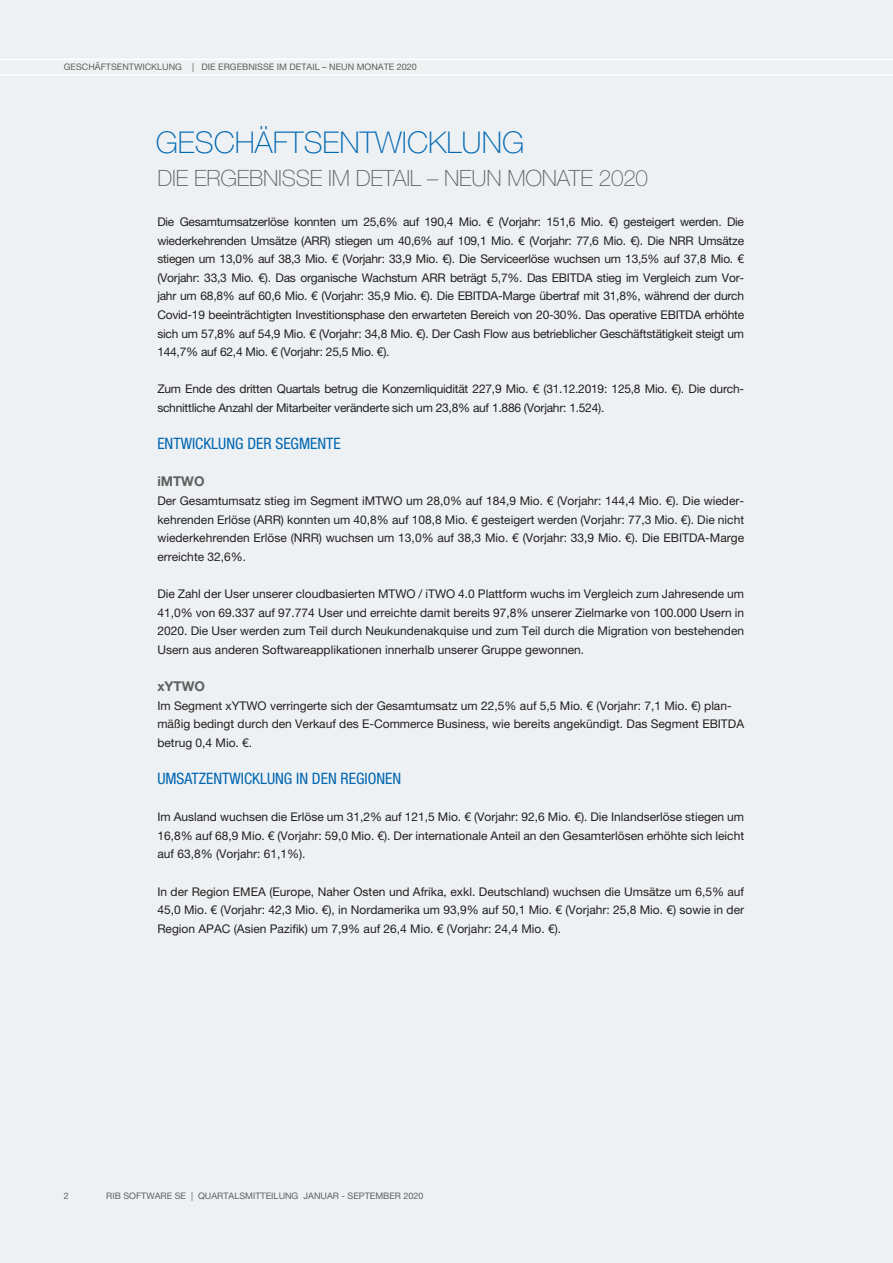
<style>
.page{position:relative;width:893px;height:1263px;background:#eef1f3}
.page>*{position:absolute;margin:0;border:0;box-sizing:border-box;transform-origin:0 0}
.t1{font:100 30px "Helvetica Neue LT Pro";color:#0067b1}
.t2{font:100 22.5px "Helvetica Neue LT Pro";letter-spacing:-.01em;color:#606060}
.t3{font:condensed 15.75px "Helvetica Neue LT Pro";color:#0067b1}
.t4{font:700 13.5px "Helvetica Neue LT Pro";color:#606060}
.t5{font:12px/18.6px "Helvetica Neue LT Pro";color:#231f20;text-align:justify}
.t6{font:12px/18.6px "Helvetica Neue LT Pro";letter-spacing:-.02em;color:#231f20}
.t7{font:9px "Helvetica Neue LT Pro";color:#606060}
</style>
<div class="page">
<svg style="left:0;top:59px;width:893px;height:16px"></svg>
<p class="t7" style="left:64px;top:62px;width:14px">Gesc</p>
<p class="t7" style="left:88px;top:62px;width:19px">häftsentwick</p>
<p class="t7" style="left:157px;top:62px;width:13px">lung</p>
<p class="t7" style="left:192px;top:62px;width:39px">| Die Ergebnisse</p>
<p class="t7" style="left:277px;top:62px;width:25px">im Detai</p>
<p class="t7" style="left:315px;top:62px;width:22px">l – neun</p>
<p class="t7" style="left:357px;top:62px;width:15px">Monate</p>
<p class="t7" style="left:397px;top:62px;width:22px">2020</p>
<h1 class="t1" style="left:156px;top:125px;width:370px">GESCHÄFTSENTWICKLUNG</h1>
<h2 class="t2" style="left:157px;top:165px;width:492px">DIE ERGEBNISSE IM DETAIL – NEUN MONATE 2020</h2>
<p class="t5" style="left:157px;top:212px;width:588px">Die Gesamtumsatzerlöse konnten um 25,6% auf 190,4 Mio. € (Vorjahr: 151,6 Mio. €) gesteigert werden. Die wiederkehrenden Umsätze (ARR) stiegen um 40,6% auf 109,1 Mio. € (Vorjahr: 77,6 Mio. €). Die NRR Umsätze stiegen um 13,0% auf 38,3 Mio. € (Vorjahr: 33,9 Mio. €). Die Serviceerlöse wuchsen um 13,5% auf 37,8 Mio. € (Vorjahr: 33,3 Mio. €). Das organische Wachstum ARR beträgt 5,7%. Das EBITDA stieg im Vergleich zum Vor&shy;jahr um 68,8% auf 60,6 Mio. € (Vorjahr: 35,9 Mio. €). Die EBITDA-Marge übertraf mit 31,8%, während der durch Covid-19 beeinträchtigten Investitionsphase den erwarteten Bereich von 20-30%. Das operative EBITDA erhöhte sich um 57,8% auf 54,9 Mio. € (Vorjahr: 34,8 Mio. €). Der Cash Flow aus betrieblicher Geschäftstätigkeit steigt um 144,7% auf 62,4 Mio. € (Vorjahr: 25,5 Mio. €).</p>
<p class="t6" style="left:157px;top:380px;width:588px">Zum Ende des dritten Quartals betrug die Konzernliquidität 227,9 Mio. € (31.12.2019: 125,8 Mio. €). Die durch&shy;schnittliche Anzahl der Mitarbeiter veränderte sich um 23,8% auf 1.886 (Vorjahr: 1.524).</p>
<h3 class="t3" style="left:157px;top:434px;width:185px">ENTWICKLUNG DER SEGMENTE</h3>
<p class="t4" style="left:157px;top:473px;width:49px">iMTWO</p>
<p class="t5" style="left:157px;top:491px;width:588px">Der Gesamtumsatz stieg im Segment iMTWO um 28,0% auf 184,9 Mio. € (Vorjahr: 144,4 Mio. €). Die wieder&shy;kehrenden Erlöse (ARR) konnten um 40,8% auf 108,8 Mio. € gesteigert werden (Vorjahr: 77,3 Mio. €). Die nicht wiederkehrenden Erlöse (NRR) wuchsen um 13,0% auf 38,3 Mio. € (Vorjahr: 33,9 Mio. €). Die EBITDA-Marge erreichte 32,6%.</p>
<p class="t5" style="left:157px;top:584px;width:588px">Die Zahl der User unserer cloudbasierten MTWO / iTWO 4.0 Plattform wuchs im Vergleich zum Jahresende um 41,0% von 69.337 auf 97.774 User und erreichte damit bereits 97,8% unserer Zielmarke von 100.000 Usern in 2020. Die User werden zum Teil durch Neukundenakquise und zum Teil durch die Migration von bestehenden Usern aus anderen Softwareapplikationen innerhalb unserer Gruppe gewonnen.</p>
<p class="t4" style="left:157px;top:678px;width:49px">xYTWO</p>
<p class="t5" style="left:157px;top:696px;width:588px;text-align:left">Im Segment xYTWO verringerte sich der Gesamtumsatz um 22,5% auf 5,5 Mio. € (Vorjahr: 7,1 Mio. €) plan&shy;mäßig bedingt durch den Verkauf des E-Commerce Business, wie bereits angekündigt. Das Segment EBITDA betrug 0,4 Mio. €.</p>
<h3 class="t3" style="left:157px;top:769px;width:245px">UMSATZENTWICKLUNG IN DEN REGIONEN</h3>
<p class="t5" style="left:157px;top:807px;width:588px">Im Ausland wuchsen die Erlöse um 31,2% auf 121,5 Mio. € (Vorjahr: 92,6 Mio. €). Die Inlandserlöse stiegen um 16,8% auf 68,9 Mio. € (Vorjahr: 59,0 Mio. €). Der internationale Anteil an den Gesamterlösen erhöhte sich leicht auf 63,8% (Vorjahr: 61,1%).</p>
<p class="t5" style="left:157px;top:882px;width:588px">In der Region EMEA (Europe, Naher Osten und Afrika, exkl. Deutschland) wuchsen die Umsätze um 6,5% auf 45,0 Mio. € (Vorjahr: 42,3 Mio. €), in Nordamerika um 93,9% auf 50,1 Mio. € (Vorjahr: 25,8 Mio. €) sowie in der Region APAC (Asien Pazifik) um 7,9% auf 26,4 Mio. € (Vorjahr: 24,4 Mio. €).</p>
<p class="t7" style="left:64px;top:1190px;width:7px">2</p>
<p class="t7" style="left:106px;top:1190px;width:319px">RIB SOFTWARE SE | QUARTALSMITTEILUNG JANUAR - SEPTEMBER 2020</p>
</div>
